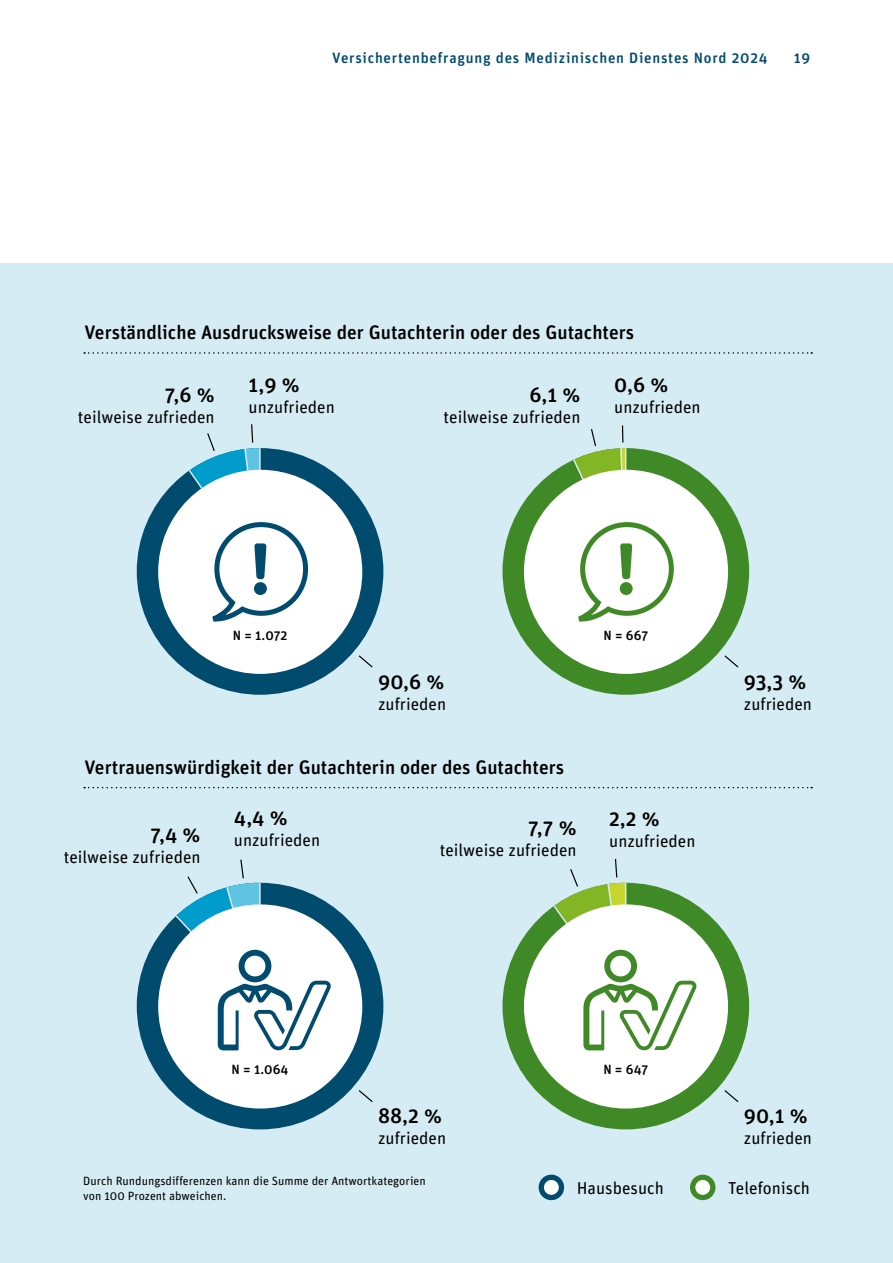
<style>
.page{position:relative;width:893px;height:1263px;background:#fff}
.page>*{position:absolute;margin:0;border:0;box-sizing:border-box;transform-origin:0 0}
.t1{font:500 21px "Unit Rounded OT";color:#000}
.t2{font:500 19.5px "Unit Rounded OT";color:#000}
.t3{font:17.25px "Unit Rounded OT";color:#000}
.t4{font:500 15px "Unit Rounded OT";letter-spacing:.05em;color:#004b6e}
.t5{font:500 13.5px "Unit Rounded OT";color:#000}
.t6{font:12px/15px "Unit Rounded OT";color:#000}
</style>
<div class="page">
<div style="left:0;top:264px;width:893px;height:999px;background:#d5ecf4"></div>
<svg style="left:84px;top:352px;width:728px;height:2px"></svg>
<div style="left:137px;top:448px;width:246px;height:247px;background:#004b6e;border-radius:50%"></div>
<div style="left:502px;top:448px;width:247px;height:247px;background:#408927;border-radius:50%"></div>
<div style="left:524px;top:470px;width:204px;height:204px;background:#fff;border-radius:50%"></div>
<svg style="left:144px;top:424px;width:230px;height:245px"></svg>
<svg style="left:543px;top:425px;width:197px;height:244px"></svg>
<svg style="left:84px;top:787px;width:728px;height:1px"></svg>
<div style="left:137px;top:883px;width:246px;height:246px;background:#004b6e;border-radius:50%"></div>
<div style="left:502px;top:883px;width:247px;height:246px;background:#408927;border-radius:50%"></div>
<svg style="left:137px;top:859px;width:237px;height:244px"></svg>
<svg style="left:509px;top:858px;width:231px;height:245px"></svg>
<div style="left:539px;top:1174px;width:25px;height:26px;background:#004b6e;border-radius:50%"></div>
<div style="left:544px;top:1180px;width:15px;height:15px;background:#fff;border-radius:50%"></div>
<div style="left:690px;top:1174px;width:25px;height:26px;background:#408927;border-radius:50%"></div>
<div style="left:695px;top:1180px;width:15px;height:15px;background:#fff;border-radius:50%"></div>
<p class="t4" style="left:332px;top:48px;width:437px">Versichertenbefragung des Medizinischen Dienstes Nord 2024</p>
<p class="t4" style="left:794px;top:48px;width:18px">19</p>
<p class="t2" style="left:84px;top:320px;width:551px">Verständliche Ausdrucksweise der Gutachterin oder des Gutachters</p>
<p class="t1" style="left:249px;top:371px;width:53px">1,9 %</p>
<p class="t3" style="left:249px;top:396px;width:88px">unzufrieden</p>
<p class="t1" style="left:614px;top:371px;width:56px">0,6 %</p>
<p class="t3" style="left:614px;top:396px;width:88px">unzufrieden</p>
<p class="t1" style="left:165px;top:381px;width:52px">7,6 %</p>
<p class="t3" style="left:78px;top:406px;width:138px">teilweise zufrieden</p>
<p class="t1" style="left:529px;top:381px;width:53px">6,1 %</p>
<p class="t3" style="left:444px;top:406px;width:138px">teilweise zufrieden</p>
<p class="t5" style="left:233px;top:626px;width:56px">N = 1.072</p>
<p class="t5" style="left:603px;top:626px;width:46px">N = 667</p>
<p class="t1" style="left:378px;top:668px;width:68px">90,6 %</p>
<p class="t3" style="left:378px;top:693px;width:70px">zufrieden</p>
<p class="t2" style="left:84px;top:755px;width:481px">Vertrauenswürdigkeit der Gutachterin oder des Gutachters</p>
<p class="t1" style="left:234px;top:805px;width:55px">4,4 %</p>
<p class="t3" style="left:234px;top:830px;width:88px">unzufrieden</p>
<p class="t1" style="left:150px;top:821px;width:52px">7,4 %</p>
<p class="t1" style="left:528px;top:815px;width:50px">7,7 %</p>
<p class="t3" style="left:64px;top:846px;width:138px">teilweise zufrieden</p>
<p class="t3" style="left:440px;top:840px;width:138px">teilweise zufrieden</p>
<p class="t1" style="left:609px;top:805px;width:52px">2,2 %</p>
<p class="t3" style="left:609px;top:830px;width:88px">unzufrieden</p>
<p class="t1" style="left:744px;top:668px;width:64px">93,3 %</p>
<p class="t3" style="left:744px;top:693px;width:70px">zufrieden</p>
<p class="t5" style="left:232px;top:1061px;width:58px">N = 1.064</p>
<p class="t5" style="left:603px;top:1061px;width:47px">N = 647</p>
<p class="t1" style="left:378px;top:1103px;width:65px">88,2 %</p>
<p class="t3" style="left:378px;top:1127px;width:70px">zufrieden</p>
<p class="t1" style="left:744px;top:1103px;width:65px">90,1 %</p>
<p class="t3" style="left:744px;top:1127px;width:70px">zufrieden</p>
<p class="t6" style="left:83px;top:1173px;width:344px">Durch Rundungsdifferenzen kann die Summe der Antwortkategorien von 100 Prozent abweichen.</p>
<p class="t3" style="left:577px;top:1177px;width:89px">Hausbesuch</p>
<p class="t3" style="left:728px;top:1177px;width:83px">Telefonisch</p>
</div>
